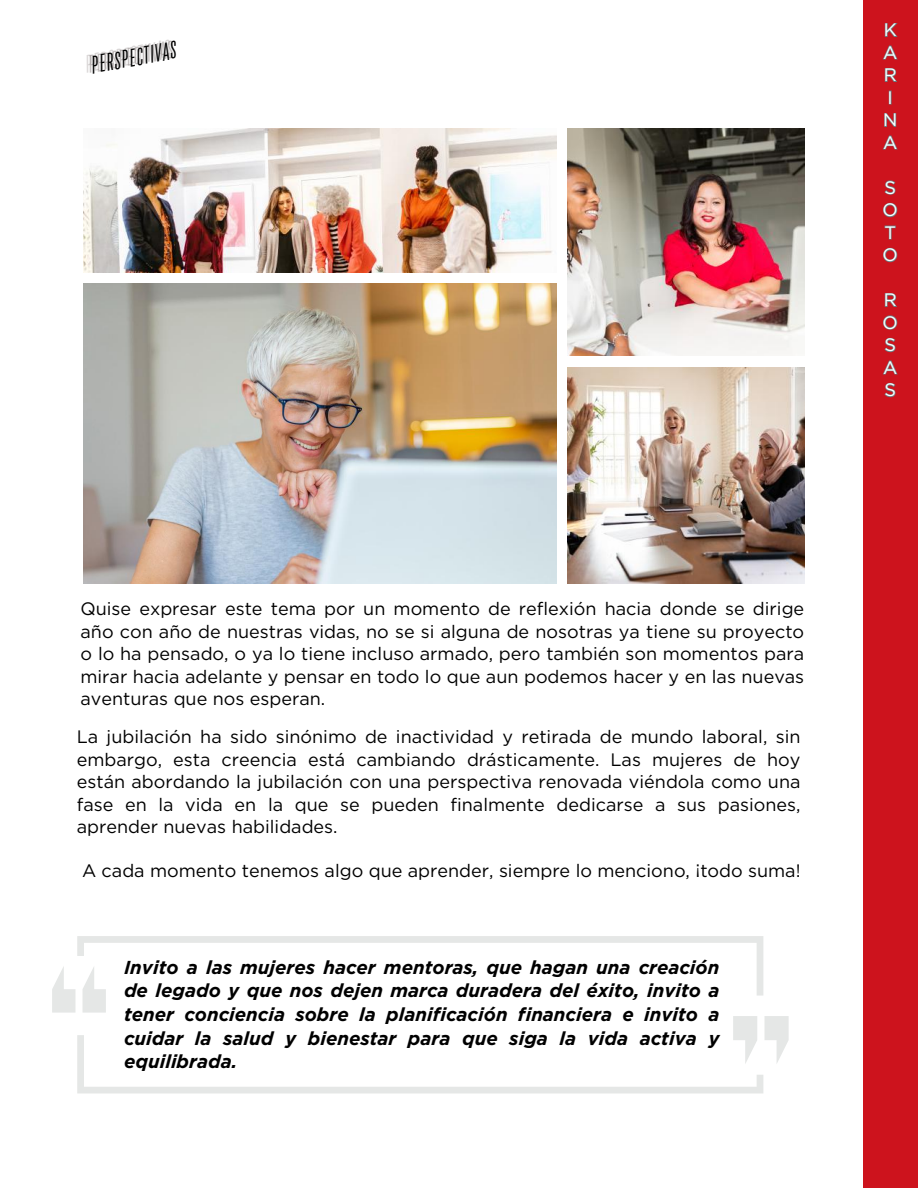
<style>
.page{position:relative;width:918px;height:1188px;background:#cd131d}
.page>*{position:absolute;margin:0;border:0;box-sizing:border-box;transform-origin:0 0}
.t1{font:italic 24.9px "TT Bluescreens";color:#000}
.t2{font:italic 700 18.75px/23.7px "Gotham";color:#000;text-align:justify}
.t3{font:18px/22.5px "Gotham";color:#000;text-align:justify}
.t4{font:18px/22.5px "Gotham";color:#fff;text-align:justify}
</style>
<div class="page">
<div style="left:0;top:0;width:863px;height:1188px;background:#fff"></div>
<img style="left:84px;top:284px;width:472px;height:299px">
<img style="left:84px;top:129px;width:472px;height:144px">
<img style="left:567px;top:129px;width:238px;height:227px">
<img style="left:567px;top:367px;width:238px;height:216px">
<svg style="left:52px;top:936px;width:737px;height:157px"></svg>
<svg style="left:884px;top:23px;width:14px;height:14px"></svg>
<svg style="left:883px;top:45px;width:15px;height:15px"></svg>
<svg style="left:884px;top:68px;width:13px;height:14px"></svg>
<div style="left:889px;top:91px;width:3px;height:14px;border:1px solid #6a7b81"></div>
<svg style="left:884px;top:113px;width:13px;height:14px"></svg>
<svg style="left:883px;top:135px;width:15px;height:15px"></svg>
<svg style="left:884px;top:180px;width:12px;height:15px"></svg>
<svg style="left:883px;top:202px;width:15px;height:16px"></svg>
<svg style="left:884px;top:225px;width:12px;height:15px"></svg>
<svg style="left:883px;top:247px;width:15px;height:16px"></svg>
<svg style="left:884px;top:293px;width:13px;height:14px"></svg>
<svg style="left:883px;top:315px;width:15px;height:15px"></svg>
<svg style="left:884px;top:337px;width:12px;height:16px"></svg>
<svg style="left:883px;top:360px;width:15px;height:15px"></svg>
<svg style="left:884px;top:382px;width:12px;height:16px"></svg>
<h1 class="t1" style="left:88px;top:53px;width:88px;rotate:-10deg">PERSPECTIVAS</h1>
<p class="t4" style="left:883px;top:19px;width:16px;text-align:left">K<br>A<br>R<br>I<br>N<br>A</p>
<p class="t4" style="left:883px;top:176px;width:17px">S O T O</p>
<p class="t4" style="left:883px;top:289px;width:17px">R O S A S</p>
<p class="t3" style="left:81px;top:598px;width:725px">Quise expresar este tema por un momento de reflexión hacia donde se dirige año con año de nuestras vidas, no se si alguna de nosotras ya tiene su proyecto o lo ha pensado, o ya lo tiene incluso armado, pero también son momentos para mirar hacia adelante y pensar en todo lo que aun podemos hacer y en las nuevas aventuras que nos esperan.</p>
<p class="t3" style="left:77px;top:725px;width:725px">La jubilación ha sido sinónimo de inactividad y retirada de mundo laboral, sin embargo, esta creencia está cambiando drásticamente. Las mujeres de hoy están abordando la jubilación con una perspectiva renovada viéndola como una fase en la vida en la que se pueden finalmente dedicarse a sus pasiones, aprender nuevas habilidades.</p>
<p class="t3" style="left:82px;top:860px;width:720px">A cada momento tenemos algo que aprender, siempre lo menciono, ¡todo suma!</p>
<p class="t2" style="left:124px;top:955px;width:597px">Invito a las mujeres hacer mentoras, que hagan una creación de legado y que nos dejen marca duradera del éxito, invito a tener conciencia sobre la planificación financiera e invito a cuidar la salud y bienestar para que siga la vida activa y equilibrada.</p>
</div>
